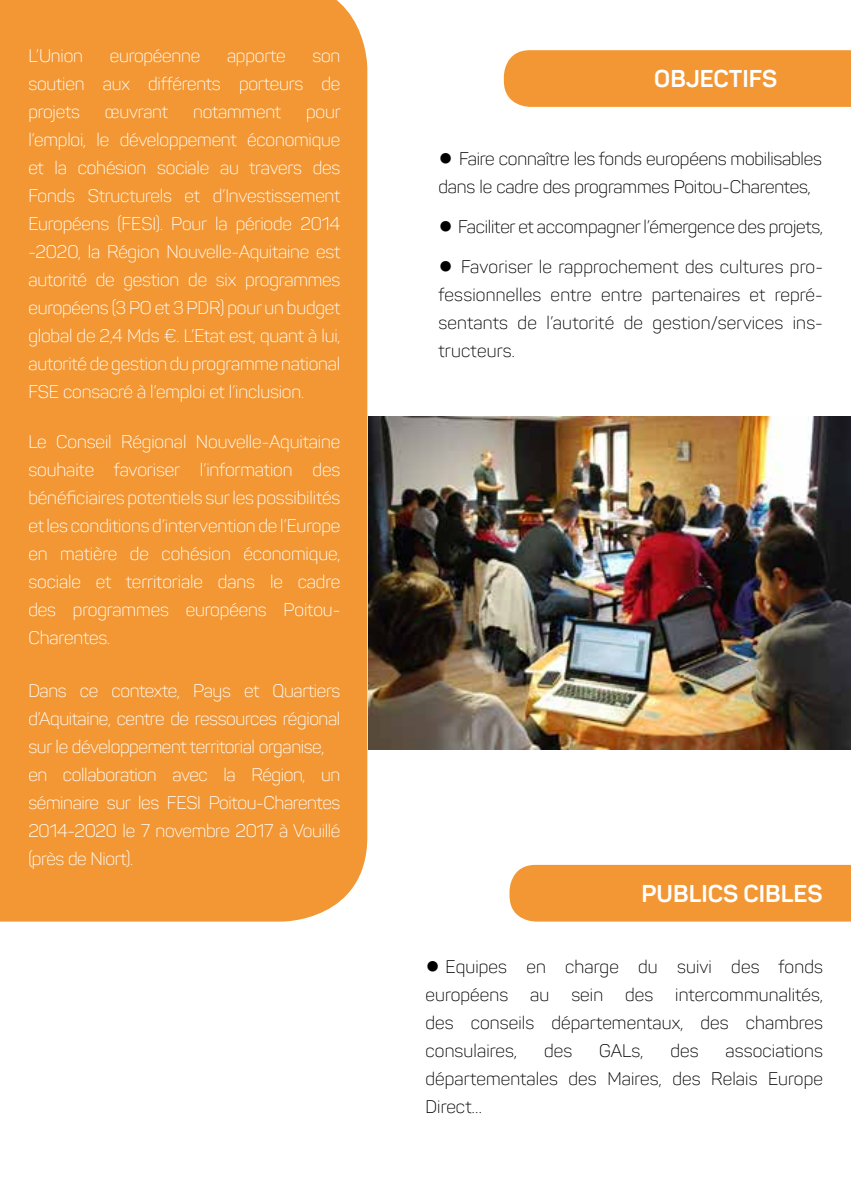
<style>
.page{position:relative;width:851px;height:1191px;background:#fff}
.page>*{position:absolute;margin:0;border:0;box-sizing:border-box;transform-origin:0 0}
.t1{font:700 24px "Panton";color:#fff}
.t2{font:300 18px/28px "Panton";letter-spacing:-.02em;color:#fff;text-align:justify}
.t3{font:300 18px/28px "Panton";color:#000;text-align:justify}
.s1{font-family:"Segoe UI";font-weight:400;font-style:italic;font-size:24px}
</style>
<div class="page">
<div style="left:0;top:0;width:367px;height:921px;background:#f29733"></div>
<div style="left:504px;top:50px;width:346px;height:57px;background:#f29733"></div>
<div style="left:509px;top:865px;width:341px;height:56px;background:#f29733"></div>
<img style="left:369px;top:416px;width:481px;height:333px">
<p class="t2" style="left:28px;top:41px;width:56px">L’Union</p>
<p class="t2" style="left:110px;top:41px;width:92px">européenne</p>
<p class="t2" style="left:227px;top:41px;width:60px">apporte</p>
<p class="t2" style="left:28px;top:41px;width:313px;text-indent:284px">son soutien aux différents porteurs de projets</p>
<p class="t2" style="left:105px;top:97px;width:65px">œuvrant</p>
<p class="t2" style="left:193px;top:97px;width:89px">notamment</p>
<p class="t2" style="left:28px;top:97px;width:314px;text-indent:278px">pour l’emploi, le développement économique et la cohésion sociale au travers des Fonds Structurels et d’Investissement Européens (FESI). Pour la période 2014 -2020, la Région Nouvelle-Aquitaine est autorité de gestion de six programmes européens (3 PO et 3 PDR) pour un budget global de 2,4 Mds €. L’Etat est, quant à lui, autorité de gestion du programme national FSE consacré à l’emploi et l’inclusion.</p>
<p class="t2" style="left:28px;top:427px;width:313px">Le Conseil Régional Nouvelle-Aquitaine souhaite favoriser l’information des bénéficiaires potentiels sur les possibilités et les conditions d’intervention de l’Europe en matière de cohésion économique, sociale et territoriale dans le cadre des programmes européens Poitou-Charentes.</p>
<p class="t2" style="left:28px;top:676px;width:313px;text-align:left">Dans ce contexte, Pays et Quartiers d’Aquitaine, centre de ressources régional sur le développement territorial organise, en collaboration avec la Région, un séminaire sur les FESI Poitou-Charentes 2014-2020 le 7 novembre 2017 à Vouillé (près de Niort).</p>
<h1 class="t1" style="left:654px;top:64px;width:125px">OBJECTIFS</h1>
<p class="t3" style="left:438px;top:145px;width:385px"><span class="s1">●</span> Faire connaître les fonds européens mobilisables dans le cadre des programmes Poitou-Charentes,</p>
<p class="t3" style="left:438px;top:213px;width:386px"><span class="s1">●</span> Faciliter et accompagner l’émergence des projets,</p>
<p class="t3" style="left:438px;top:253px;width:386px"><span class="s1">●</span> Favoriser le rapprochement des cultures pro&shy;fessionnelles entre entre partenaires et repré&shy;sentants de l’autorité de gestion/services ins&shy;tructeurs.</p>
<h1 class="t1" style="left:641px;top:878px;width:183px">PUBLICS CIBLES</h1>
<p class="t3" style="left:425px;top:952px;width:399px"><span class="s1">●</span> Equipes en charge du suivi des fonds européens au sein des intercommunalités, des conseils départementaux, des chambres consulaires,</p>
<p class="t3" style="left:544px;top:1036px;width:30px">des</p>
<p class="t3" style="left:599px;top:1036px;width:46px">GALs,</p>
<p class="t3" style="left:670px;top:1036px;width:30px">des</p>
<p class="t3" style="left:425px;top:1036px;width:399px;text-indent:300px">associations départementales des Maires, des Relais Europe Direct…</p>
</div>
